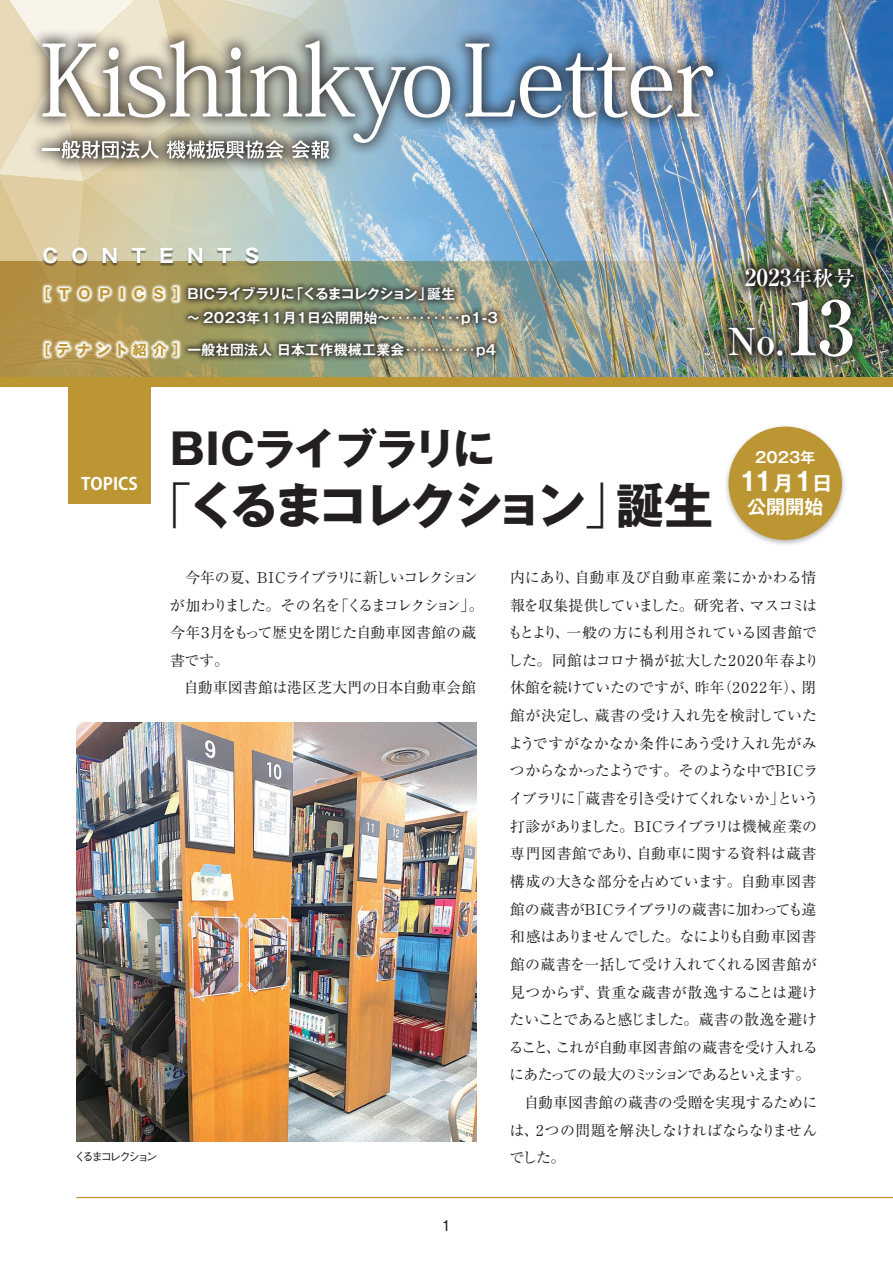
<style>
.page{position:relative;width:893px;height:1263px;background:#fff}
.page>*{position:absolute;margin:0;border:0;box-sizing:border-box;transform-origin:0 0}
.t1{font:700 48.9px "Gothic MB101 Pr 6 N";letter-spacing:-.095em;color:#231f20}
.t2{font:700 42.45px "Gothic MB101 Pr 6 N";letter-spacing:-.035em;color:#231f20}
.t3{font:700 37.2px "Ryumin Pr 6 N";color:#fff}
.t4{font:700 25.5px "Gothic MB101 Pr 6 N De";color:#fff}
.t5{font:700 23.4px "Ryumin Pr 6 N";color:#fff}
.t6{font:700 19.2px "Gothic MB101 Pr 6 N";letter-spacing:.695em;color:#fff}
.t7{font:700 19.2px "Gothic MB101 Pr 6 N De";color:#fff}
.t8{font:700 16.95px "Koz Go Pr 6 N";color:#fff}
.t9{font:14.85px/27.6px "Ryumin Pr 6 N";letter-spacing:-.025em;color:#231f20}
.t10{font:14.85px/27.6px "Ryumin Pr 6 N";letter-spacing:-.055em;color:#231f20}
.t11{font:700 14.85px "Gothic MB101 Pr 6 N De";color:#fff}
.t12{font:500 14.85px "Gothic BBB Pr 6 N";color:#231f20}
.t13{font:700 13.8px "Gothic MB101 Pr 6 N De";letter-spacing:.03em;color:#fff}
.t14{font:700 13.8px "Gothic MB101 Pr 6 N De";letter-spacing:-.065em;color:#fff}
.t15{font:500 11.7px "Gothic BBB Pr 6 N";letter-spacing:-.225em;color:#231f20}
.s1{font-family:"Gothic MB101 Pr 6 N";color:#bb9632}
.s2{font-size:21px}
.s3{font-size:74.4px}
.s4{font-weight:300}
.s5{font-size:20.4px}
</style>
<div class="page">
<img style="left:600px;top:0;width:293px;height:377px">
<svg style="left:0;top:0;width:600px;height:261px;background:#b8c8c7"></svg>
<img style="left:0;top:261px;width:816px;height:116px">
<div style="left:0;top:377px;width:893px;height:10px;background:#bb9632"></div>
<div style="left:28px;top:26px;width:700px;height:147px;background:#231f20;opacity:.8"></div>
<img style="left:465px;top:44px;width:248px;height:74px">
<svg style="left:43px;top:40px;width:407px;height:119px"></svg>
<svg style="left:42px;top:283px;width:139px;height:77px;background:#c1af7a"></svg>
<div style="left:181px;top:281px;width:323px;height:82px;background:#231f20;opacity:.7"></div>
<img style="left:716px;top:255px;width:151px;height:115px">
<div style="left:42px;top:248px;width:217px;height:18px;background:#231f20;opacity:.5"></div>
<div style="left:68px;top:377px;width:83px;height:127px;background:#bb9632"></div>
<hr style="left:77px;top:1197px;width:816px;height:1px;background:#bb9632">
<img style="left:77px;top:723px;width:399px;height:418px">
<div style="left:724px;top:424px;width:122px;height:123px;background:#231f20;opacity:.3"></div>
<div style="left:729px;top:427px;width:113px;height:113px;background:#bb9632;border-radius:50%"></div>
<p class="t6" style="left:43px;top:240px;width:218px">CONTENTS</p>
<p class="t14" style="left:37px;top:283px;width:420px"><span class="s1">［ T O P I C S ］</span>BICライブラリに「くるまコレクション」誕生</p>
<p class="t13" style="left:186px;top:306px;width:313px">～ 2023年11月1日公開開始～‥‥‥‥‥p1-3</p>
<p class="t13" style="left:37px;top:338px;width:461px"><span class="s1">［テナント紹介］</span>一般社団法人 日本工作機械工業会‥‥‥‥‥p4</p>
<h3 class="t5" style="left:745px;top:259px;width:111px">2023<span class="s2">年秋号</span></h3>
<h3 class="t3" style="left:728px;top:312px;width:128px">No.<span class="s3">13</span></h3>
<p class="t8" style="left:81px;top:474px;width:58px">TOPICS</p>
<h2 class="t2" style="left:170px;top:414px;width:327px">BICライブラリに</h2>
<h1 class="t1" style="left:143px;top:464px;width:572px"><span class="s4">「</span>くるまコレクション<span class="s4">」</span>誕生</h1>
<p class="t11" style="left:755px;top:445px;width:62px">2023年</p>
<h3 class="t4" style="left:739px;top:460px;width:96px">11<span class="s5">月</span>1<span class="s5">日</span></h3>
<p class="t7" style="left:747px;top:491px;width:78px">公開開始</p>
<p class="t10" style="left:170px;top:563px;width:315px">　今年の夏、BICライブラリに新しいコレクションが加わりました。その名を「くるまコレクション」。今年３月をもって歴史を閉じた自動車図書館の蔵書です。<br>　自動車図書館は港区芝大門の日本自動車会館</p>
<p class="t9" style="left:508px;top:563px;width:313px">内にあり、自動車及び自動車産業にかかわる情報を収集提供していました。研究者、マスコミはもとより、一般の方にも利用されている図書館でした。同館はコロナ禍が拡大した2020年春より休館を続けていたのですが、昨年（2022年）、閉館が決定し、蔵書の受け入れ先を検討していたようですがなかなか条件にあう受け入れ先がみつからなかったようです。そのような中でBICライブラリに「蔵書を引き受けてくれないか」という打診がありました。BICライブラリは機械産業の専門図書館であり、自動車に関する資料は蔵書構成の大きな部分を占めています。自動車図書館の蔵書がBICライブラリの蔵書に加わっても違和感はありませんでした。なによりも自動車図書館の蔵書を一括して受け入れてくれる図書館が見つからず、貴重な蔵書が散逸することは避けたいことであると感じました。蔵書の散逸を避けること、これが自動車図書館の蔵書を受け入れるにあたっての最大のミッションであるといえます。　自動車図書館の蔵書の受贈を実現するためには、2つの問題を解決しなければならなりません</p>
<p class="t15" style="left:74px;top:1147px;width:85px">くるまコレクション</p>
<p class="t9" style="left:510px;top:1143px;width:57px">でした。</p>
<p class="t12" style="left:442px;top:1214px;width:11px">1</p>
</div>
